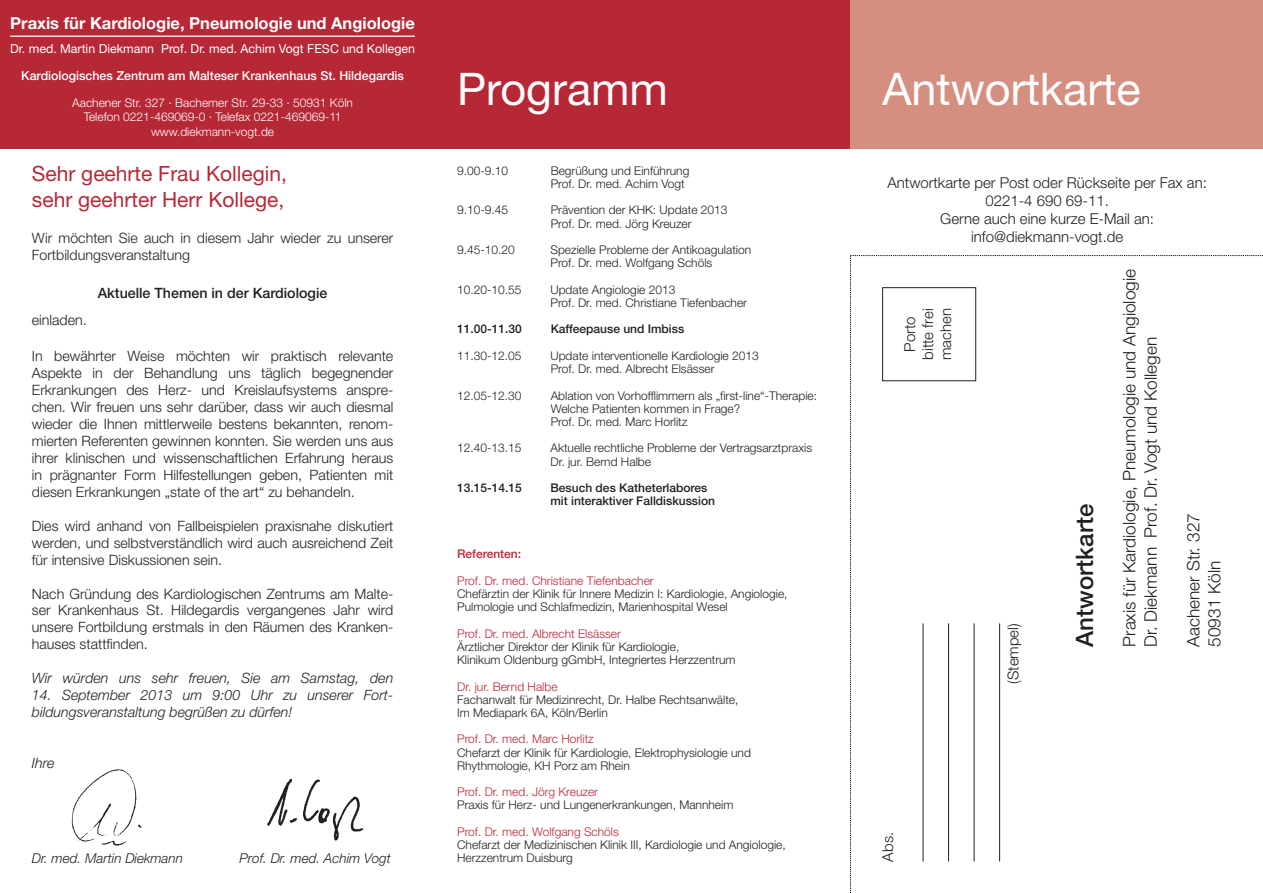
<style>
.page{position:relative;width:1263px;height:893px;background:#fff}
.page>*{position:absolute;margin:0;border:0;box-sizing:border-box;transform-origin:0 0}
.t1{font:45px "Helvetica Neue";color:#fff}
.t2{font:500 24px "Helvetica Neue";color:#231f20}
.t3{font:21px/25.5px "Helvetica Neue";color:#b72837}
.t4{font:300 17.25px/21.3px "Helvetica Neue";color:#231f20}
.t5{font:700 16.5px "Helvetica Neue";color:#fff}
.t6{font:300 15px/18px "Helvetica Neue";color:#231f20;text-align:center}
.t7{font:300 14.25px/17px "Helvetica Neue";color:#231f20;text-align:justify}
.t8{font:italic 300 14.25px/17px "Helvetica Neue";color:#231f20}
.t9{font:500 14.25px "Helvetica Neue";color:#231f20}
.t10{font:italic 300 13.5px "Helvetica Neue";color:#231f20}
.t11{font:12.3px "Helvetica Neue";color:#fff}
.t12{font:500 12.3px "Helvetica Neue";color:#fff}
.t13{font:300 12px/13.2px "Helvetica Neue";color:#231f20}
.t14{font:300 12px "Helvetica Neue";color:#b72837}
.t15{font:300 12px/14.2px "Helvetica Neue";color:#fff;text-align:center}
.t16{font:500 12px/13.2px "Helvetica Neue";color:#231f20}
.t17{font:500 12px "Helvetica Neue";color:#b72837}
</style>
<div class="page">
<div style="left:0;top:0;width:850px;height:149px;background:#b72837"></div>
<div style="left:850px;top:0;width:413px;height:149px;background:#d58f81"></div>
<img style="left:71px;top:769px;width:71px;height:77px">
<img style="left:267px;top:779px;width:97px;height:62px">
<svg style="left:850px;top:255px;width:413px;height:638px"></svg>
<div style="left:882px;top:287px;width:94px;height:94px;border:1px solid #231f20"></div>
<hr style="left:10px;top:36px;width:405px;height:1px;background:#fff">
<h3 class="t5" style="left:10px;top:17px;width:406px">Praxis für Kardiologie, Pneumologie und Angiologie</h3>
<p class="t11" style="left:10px;top:44px;width:406px">Dr. med. Martin Diekmann Prof. Dr. med. Achim Vogt FESC und Kollegen</p>
<p class="t12" style="left:21px;top:71px;width:384px">Kardiologisches Zentrum am Malteser Krankenhaus St. Hildegardis</p>
<p class="t15" style="left:72px;top:97px;width:282px">Aachener Str. 327 · Bachemer Str. 29-33 · 50931 Köln<br>Telefon 0221-469069-0 · Telefax 0221-469069-11 www.diekmann-vogt.de</p>
<h3 class="t3" style="left:32px;top:163px;width:257px">Sehr geehrte Frau Kollegin, sehr geehrter Herr Kollege,</h3>
<p class="t7" style="left:32px;top:231px;width:363px">Wir möchten Sie auch in diesem Jahr wieder zu unserer<br>Fortbildungsveranstaltung</p>
<p class="t9" style="left:98px;top:288px;width:231px">Aktuelle Themen in der Kardiologie</p>
<p class="t7" style="left:32px;top:313px;width:56px">einladen.</p>
<p class="t7" style="left:32px;top:349px;width:363px">In bewährter Weise möchten wir praktisch relevante Aspekte in der Behandlung uns täglich begegnender Erkrankungen des Herz- und Kreislaufsystems anspre&shy;chen. Wir freuen uns sehr darüber, dass wir auch diesmal wieder die Ihnen mittlerweile bestens bekannten, renom&shy;mierten Referenten gewinnen konnten. Sie werden uns aus ihrer klinischen und wissenschaftlichen Erfahrung heraus in prägnanter Form Hilfestellungen geben, Patienten mit diesen Erkrankungen „state of the art“ zu behandeln.</p>
<p class="t7" style="left:32px;top:518px;width:363px">Dies wird anhand von Fallbeispielen praxisnahe diskutiert werden, und selbstverständlich wird auch ausreichend Zeit für intensive Diskussionen sein.</p>
<p class="t7" style="left:32px;top:586px;width:363px">Nach Gründung des Kardiologischen Zentrums am Malte&shy;ser Krankenhaus St. Hildegardis vergangenes Jahr wird unsere Fortbildung erstmals in den Räumen des Kranken&shy;hauses stattfinden.</p>
<p class="t8" style="left:32px;top:671px;width:363px">Wir würden uns sehr freuen, Sie am Samstag, den</p>
<p class="t8" style="left:32px;top:688px;width:363px">14. September 2013 um 9:00 Uhr zu unserer Fort&shy;bildungsveranstaltung begrüßen zu dürfen!</p>
<p class="t8" style="left:32px;top:756px;width:24px">Ihre</p>
<p class="t10" style="left:32px;top:853px;width:153px">Dr. med. Martin Diekmann</p>
<p class="t10" style="left:239px;top:853px;width:153px">Prof. Dr. med. Achim Vogt</p>
<h1 class="t1" style="left:457px;top:73px;width:212px">Programm</h1>
<h1 class="t1" style="left:882px;top:73px;width:260px">Antwortkarte</h1>
<p class="t13" style="left:457px;top:165px;width:53px">9.00-9.10</p>
<p class="t13" style="left:551px;top:165px;width:140px">Begrüßung und Einführung<br>Prof. Dr. med. Achim Vogt</p>
<p class="t13" style="left:457px;top:205px;width:53px">9.10-9.45</p>
<p class="t13" style="left:551px;top:205px;width:178px">Prävention der KHK: Update 2013<br>Prof. Dr. med. Jörg Kreuzer</p>
<p class="t13" style="left:457px;top:244px;width:59px">9.45-10.20</p>
<p class="t13" style="left:550px;top:244px;width:202px">Spezielle Probleme der Antikoagulation<br>Prof. Dr. med. Wolfgang Schöls</p>
<p class="t13" style="left:457px;top:284px;width:66px">10.20-10.55</p>
<p class="t13" style="left:550px;top:284px;width:198px">Update Angiologie 2013<br>Prof. Dr. med. Christiane Tiefenbacher</p>
<p class="t16" style="left:457px;top:324px;width:66px">11.00-11.30</p>
<p class="t16" style="left:551px;top:324px;width:135px">Kaffeepause und Imbiss</p>
<p class="t13" style="left:457px;top:350px;width:66px">11.30-12.05</p>
<p class="t13" style="left:550px;top:350px;width:210px">Update interventionelle Kardiologie 2013<br>Prof. Dr. med. Albrecht Elsässer</p>
<p class="t13" style="left:457px;top:390px;width:66px">12.05-12.30</p>
<p class="t13" style="left:551px;top:390px;width:268px">Ablation von Vorhofflimmern als „first-line“-Therapie:<br>Welche Patienten kommen in Frage?<br>Prof. Dr. med. Marc Horlitz</p>
<p class="t13" style="left:457px;top:443px;width:66px">12.40-13.15</p>
<p class="t13" style="left:550px;top:443px;width:263px">Aktuelle rechtliche Probleme der Vertragsarztpraxis<br>Dr. jur. Bernd Halbe</p>
<p class="t16" style="left:457px;top:482px;width:66px">13.15-14.15</p>
<p class="t16" style="left:550px;top:482px;width:166px">Besuch des Katheterlabores mit interaktiver Falldiskussion</p>
<p class="t17" style="left:457px;top:550px;width:66px">Referenten:</p>
<p class="t14" style="left:457px;top:576px;width:198px">Prof. Dr. med. Christiane Tiefenbacher</p>
<p class="t13" style="left:457px;top:588px;width:332px">Chefärztin der Klinik für Innere Medizin I: Kardiologie, Angiologie,<br>Pulmologie und Schlafmedizin, Marienhospital Wesel</p>
<p class="t14" style="left:457px;top:629px;width:165px">Prof. Dr. med. Albrecht Elsässer</p>
<p class="t13" style="left:457px;top:641px;width:280px">Ärztlicher Direktor der Klinik für Kardiologie,<br>Klinikum Oldenburg gGmbH, Integriertes Herzzentrum</p>
<p class="t14" style="left:457px;top:682px;width:102px">Dr. jur. Bernd Halbe</p>
<p class="t13" style="left:457px;top:694px;width:283px">Fachanwalt für Medizinrecht, Dr. Halbe Rechtsanwälte,<br>Im Mediapark 6A, Köln/Berlin</p>
<p class="t14" style="left:457px;top:735px;width:138px">Prof. Dr. med. Marc Horlitz</p>
<p class="t13" style="left:457px;top:747px;width:295px">Chefarzt der Klinik für Kardiologie, Elektrophysiologie und<br>Rhythmologie, KH Porz am Rhein</p>
<p class="t14" style="left:457px;top:788px;width:142px">Prof. Dr. med. Jörg Kreuzer</p>
<p class="t13" style="left:457px;top:800px;width:278px">Praxis für Herz- und Lungenerkrankungen, Mannheim</p>
<p class="t14" style="left:457px;top:827px;width:163px">Prof. Dr. med. Wolfgang Schöls</p>
<p class="t13" style="left:457px;top:839px;width:330px">Chefarzt der Medizinischen Klinik III, Kardiologie und Angiologie,<br>Herzzentrum Duisburg</p>
<p class="t6" style="left:887px;top:175px;width:321px">Antwortkarte per Post oder Rückseite per Fax an:<br>0221-4 690 69-11.<br>Gerne auch eine kurze E-Mail an: info@diekmann-vogt.de</p>
<p class="t6" style="left:902px;top:360px;width:53px;rotate:-90deg">Porto bitte frei machen</p>
<p class="t6" style="left:1006px;top:684px;width:62px;rotate:-90deg">(Stempel)</p>
<h2 class="t2" style="left:1076px;top:647px;width:145px;rotate:-90deg">Antwortkarte</h2>
<h3 class="t4" style="left:1120px;top:647px;width:379px;rotate:-90deg">Praxis für Kardiologie, Pneumologie und Angiologie<br>Dr. Diekmann Prof. Dr. Vogt und Kollegen</h3>
<h3 class="t4" style="left:1184px;top:647px;width:135px;rotate:-90deg">Aachener Str. 327<br>50931 Köln</h3>
<p class="t6" style="left:880px;top:861px;width:31px;rotate:-90deg">Abs.</p>
</div>
